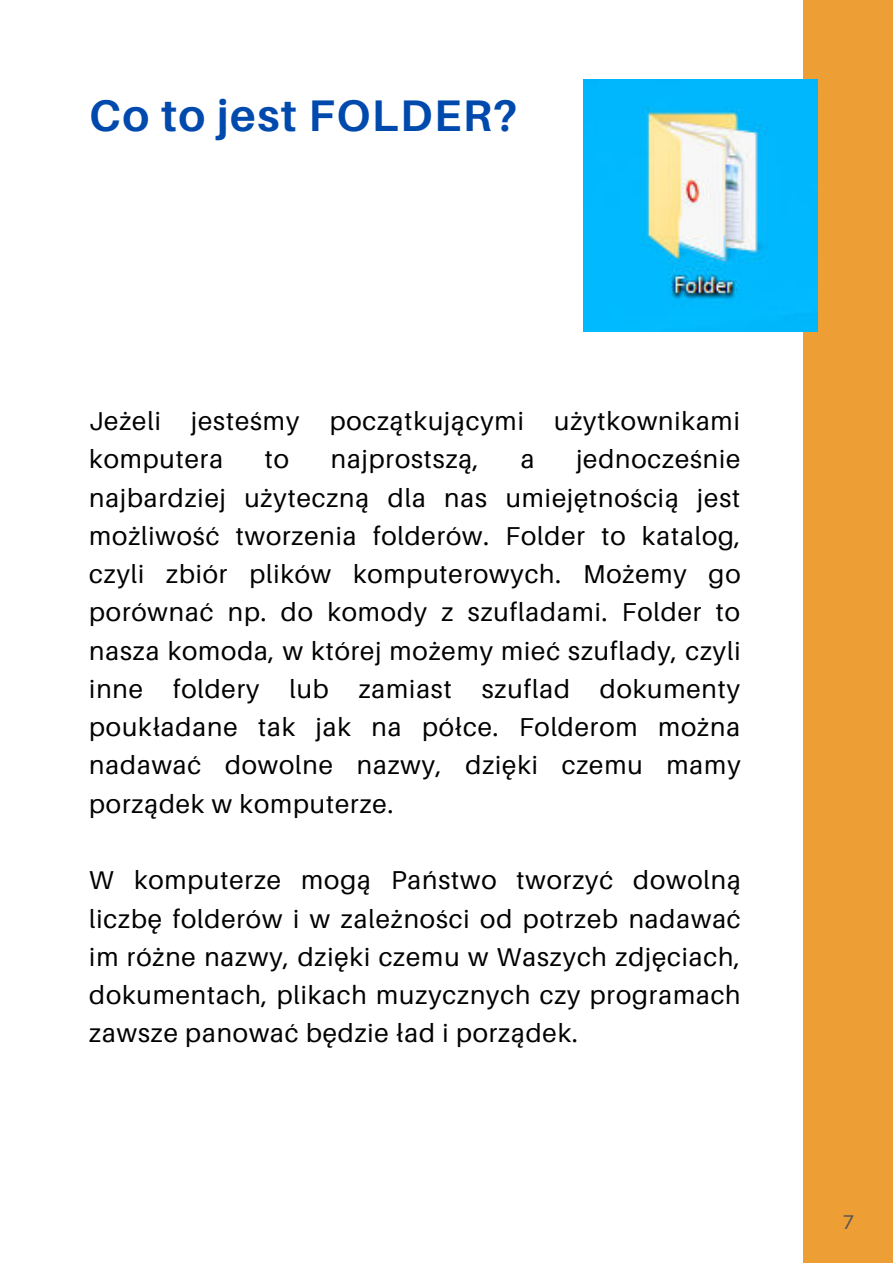
<style>
.page{position:relative;width:893px;height:1264px;background:#fff}
.page>*{position:absolute;margin:0;border:0;box-sizing:border-box;transform-origin:0 0}
.t1{font:700 44.25px "Aileron";letter-spacing:.035em;color:#004aad}
.t2{font:25.95px/38.2px "Aileron";letter-spacing:.035em;color:#000;text-align:justify}
.t3{font:19.8px "Aileron";color:#545454}
</style>
<div class="page">
<div style="left:803px;top:0;width:89px;height:1262px;background:#ed9f35"></div>
<img style="left:583px;top:79px;width:234px;height:252px">
<h1 class="t1" style="left:89px;top:91px;width:430px">Co to jest FOLDER?</h1>
<p class="t2" style="left:89px;top:402px;width:652px">Jeżeli jesteśmy początkującymi użytkownikami komputera</p>
<p class="t2" style="left:89px;top:440px;width:652px;text-indent:487px">jednocześnie najbardziej użyteczną dla nas umiejętnością jest możliwość tworzenia folderów. Folder to katalog, czyli zbiór plików komputerowych. Możemy go porównać np. do komody z szufladami. Folder to nasza komoda, w której możemy mieć szuflady, czyli inne foldery lub zamiast szuflad dokumenty poukładane tak jak na półce. Folderom można nadawać dowolne nazwy, dzięki czemu mamy porządek w komputerze.</p>
<p class="t2" style="left:265px;top:440px;width:26px">to</p>
<p class="t2" style="left:331px;top:440px;width:149px">najprostszą,</p>
<p class="t2" style="left:520px;top:440px;width:15px">a</p>
<p class="t2" style="left:89px;top:861px;width:653px">W komputerze mogą Państwo tworzyć dowolną liczbę folderów i w zależności od potrzeb nadawać im różne nazwy, dzięki czemu w Waszych zdjęciach, dokumentach, plikach muzycznych czy programach zawsze panować będzie ład i porządek.</p>
<p class="t3" style="left:842px;top:1210px;width:13px">7</p>
</div>
